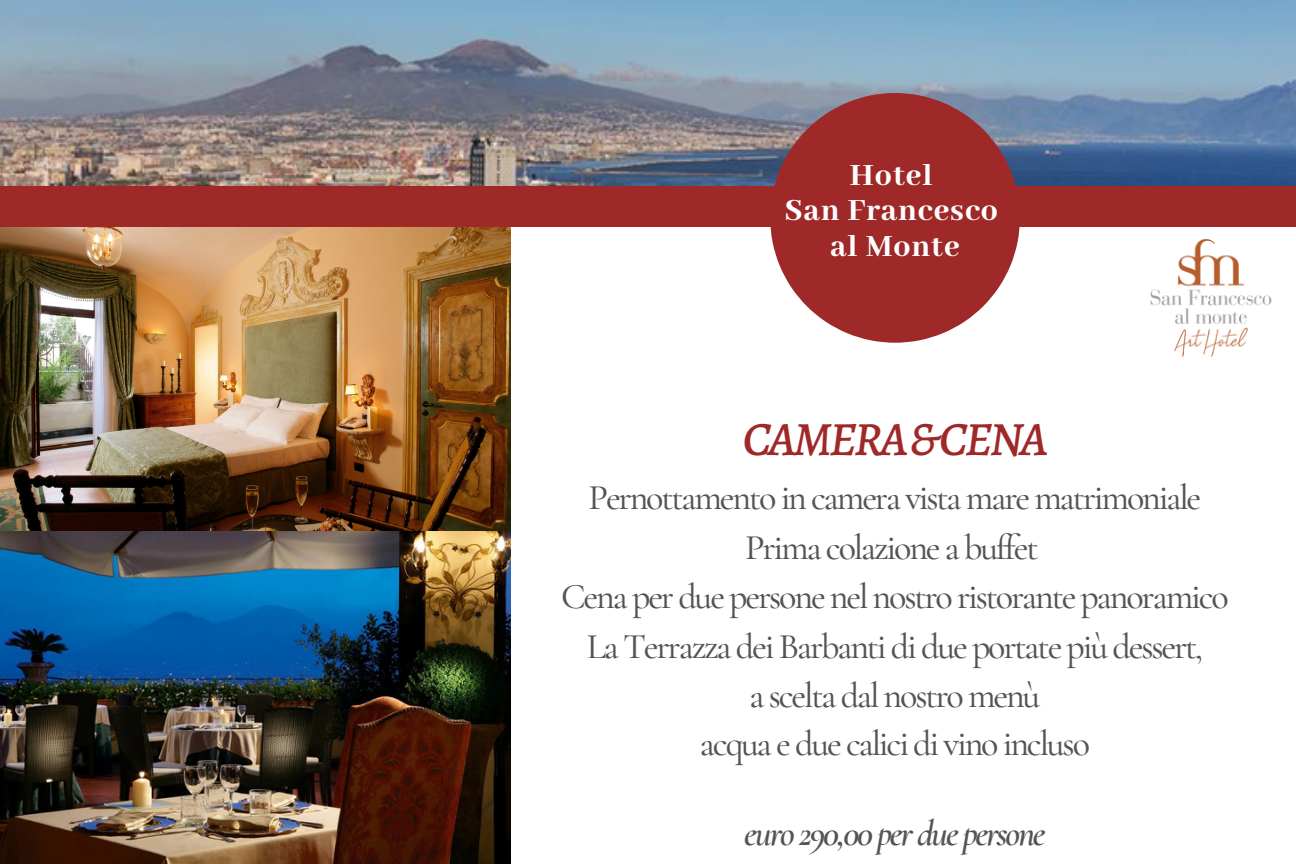
<style>
.page{position:relative;width:1296px;height:864px;background:#fff}
.page>*{position:absolute;margin:0;border:0;box-sizing:border-box;transform-origin:0 0}
.t1{font:italic 500 48px "Alegreya";letter-spacing:-.06em;color:#9f2929}
.t2{font:500 36px/49.2px "Cormorant Garamond";letter-spacing:-.06em;color:#545454;text-align:center}
.t3{font:italic 600 36px "Cormorant Garamond";letter-spacing:-.06em;color:#545454}
.t4{font:800 33.6px/35.4px "Abhaya Libre";letter-spacing:.03em;color:#fff;text-align:center}
</style>
<div class="page">
<img style="left:0;top:228px;width:511px;height:304px">
<img style="left:0;top:0;width:1296px;height:186px">
<div style="left:0;top:186px;width:1296px;height:41px;background:#9f2929"></div>
<svg style="left:770px;top:93px;width:250px;height:250px;fill:#9f2929"></svg>
<img style="left:1150px;top:239px;width:122px;height:118px">
<img style="left:0;top:532px;width:511px;height:332px">
<p class="t4" style="left:785px;top:159px;width:215px">Hotel<br>San Francesco al Monte</p>
<h1 class="t1" style="left:743px;top:407px;width:307px">CAMERA&amp;CENA</h1>
<p class="t2" style="left:561px;top:473px;width:669px">Pernottamento in camera vista mare matrimoniale Prima colazione a buffet<br>Cena per due persone nel nostro ristorante panoramico La Terrazza dei Barbanti di due portate più dessert,<br>a scelta dal nostro menù<br>acqua e due calici di vino incluso</p>
<p class="t3" style="left:744px;top:811px;width:303px">euro 290,00 per due persone</p>
</div>
